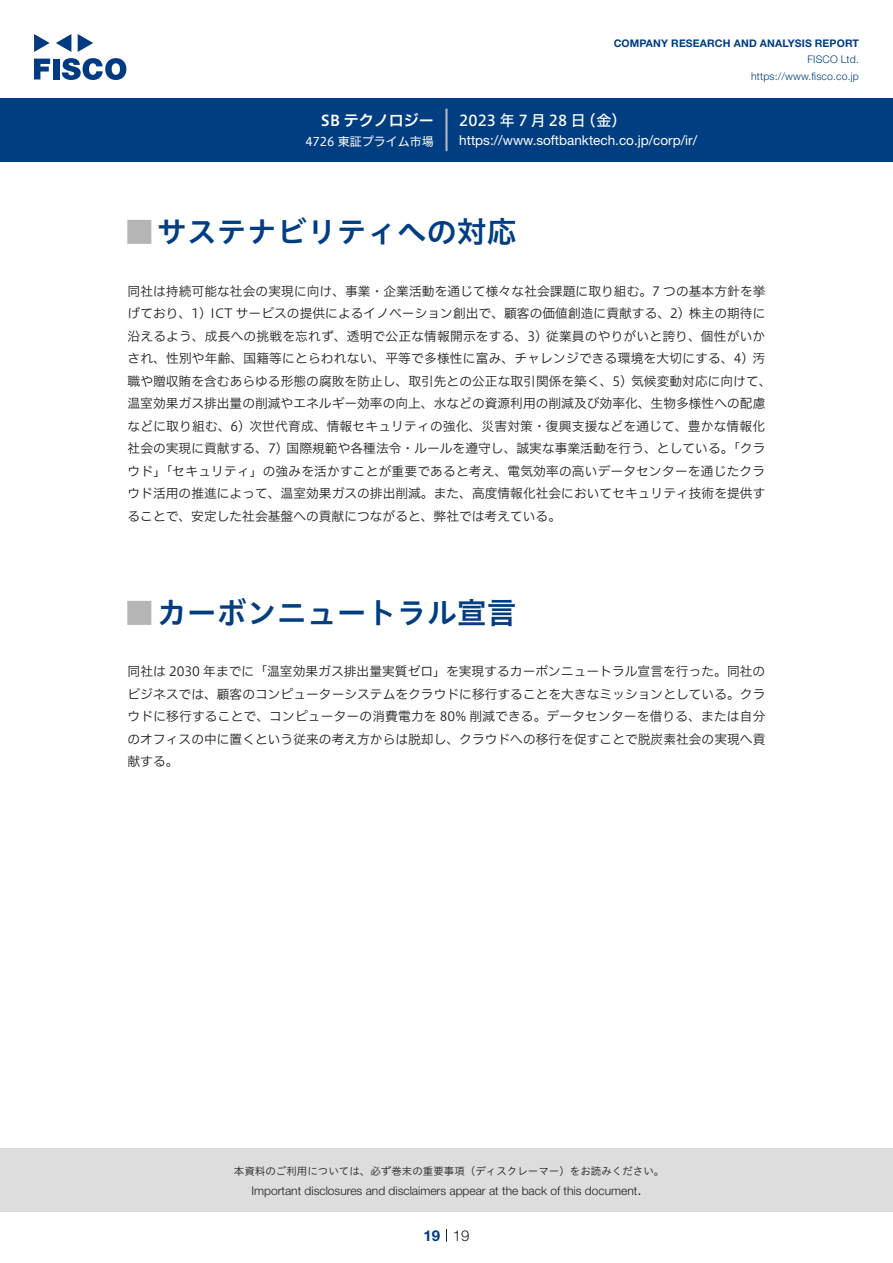
<style>
.page{position:relative;width:893px;height:1263px;background:#fff}
.page>*{position:absolute;margin:0;border:0;box-sizing:border-box;transform-origin:0 0}
.t1{font:30px "Hiragino UD Sans Std N W6";color:#003d81}
.t2{font:24px "Hiragino UD Sans Std N W6";color:#b5b5b6}
.t3{font:15px "Hiragino UD Sans F Std N W5";letter-spacing:.01em;color:#fff}
.t4{font:15px "Hiragino UD Sans F Std N W6";color:#fff}
.t5{font:300 15px "Helvetica Neue LT Std";color:#231f20}
.t6{font:700 15px "Helvetica Neue LT Std";color:#003d81}
.t7{font:13.5px "Helvetica Neue LT Std";color:#fff}
.t8{font:12.75px/22.5px "Hiragino UD Sans F Std N W3";color:#231f20}
.t9{font:300 12px "Helvetica Neue LT Std";color:#231f20}
.t10{font:12px "Hiragino UD Sans F Std N W4";color:#fff}
.t11{font:10.5px "Hiragino UD Sans Std W3";color:#231f20}
.t12{font:700 10.5px "Helvetica Neue LT Std";letter-spacing:.015em;color:#003d81}
.t13{font:300 10.5px/16.5px "Helvetica Neue LT Std";letter-spacing:.015em;color:#003d81;text-align:right}
</style>
<div class="page">
<div style="left:0;top:1148px;width:893px;height:64px;background:#ddd"></div>
<svg style="left:34px;top:59px;width:16px;height:20px"></svg>
<div style="left:53px;top:59px;width:6px;height:20px;background:#003a83"></div>
<svg style="left:62px;top:58px;width:64px;height:22px"></svg>
<svg style="left:34px;top:34px;width:16px;height:18px"></svg>
<svg style="left:78px;top:34px;width:15px;height:18px"></svg>
<svg style="left:56px;top:34px;width:15px;height:18px"></svg>
<div style="left:0;top:98px;width:893px;height:64px;background:#003d81"></div>
<hr style="left:445px;top:109px;width:3px;height:42px;background:#b5b5b6">
<svg style="left:446px;top:1229px;width:1px;height:13px"></svg>
<p class="t4" style="left:321px;top:109px;width:114px">SB テクノロジー</p>
<p class="t10" style="left:305px;top:132px;width:130px">4726 東証プライム市場</p>
<p class="t12" style="left:614px;top:37px;width:247px">COMPANY RESEARCH AND ANALYSIS REPORT</p>
<p class="t13" style="left:751px;top:51px;width:109px">FISCO Ltd. https://www.fisco.co j p.</p>
<p class="t3" style="left:581px;top:109px;width:47px">（金(</p>
<p class="t3" style="left:459px;top:109px;width:128px">2023 年 7月28 日</p>
<p class="t7" style="left:459px;top:132px;width:239px">https://www.softbanktech.co j p. /corp /i r/</p>
<h1 class="t1" style="left:157px;top:209px;width:361px">サステナビリティへの対応</h1>
<h2 class="t2" style="left:128px;top:213px;width:25px">█</h2>
<p class="t8" style="left:128px;top:279px;width:645px">同社は持続可能な社会の実現に向け、事業・企業活動を通じて様々な社会課題に取り組む。7 つの基本方針を挙げており、1) ICT サービスの提供によるイノベーション創出で、顧客の価値創造に貢献する、2) 株主の期待に沿えるよう、成長への挑戦を忘れず、透明で公正な情報開示をする、3) 従業員のやりがいと誇り、個性がいかされ、性別や年齢、国籍等にとらわれない、平等で多様性に富み、チャレンジできる環境を大切にする、4) 汚職や贈収賄を含むあらゆる形態の腐敗を防止し、取引先との公正な取引関係を築く、5) 気候変動対応に向けて、温室効果ガス排出量の削減やエネルギー効率の向上、水などの資源利用の削減及び効率化、生物多様性への配慮などに取り組む、6) 次世代育成、情報セキュリティの強化、災害対策・復興支援などを通じて、豊かな情報化社会の実現に貢献する、7) 国際規範や各種法令・ルールを遵守し、誠実な事業活動を行う、としている。「クラウド」「セキュリティ」の強みを活かすことが重要であると考え、電気効率の高いデータセンターを通じたクラウド活用の推進によって、温室効果ガスの排出削減。また、高度情報化社会においてセキュリティ技術を提供することで、安定した社会基盤への貢献につながると、弊社では考えている。</p>
<h2 class="t2" style="left:128px;top:594px;width:25px">█</h2>
<h1 class="t1" style="left:157px;top:590px;width:361px">カーボンニュートラル宣言</h1>
<p class="t8" style="left:128px;top:660px;width:639px;text-align:justify">同社は 2030 年までに「温室効果ガス排出量実質ゼロ」を実現するカーボンニュートラル宣言を行った。同社のビジネスでは、顧客のコンピューターシステムをクラウドに移行することを大きなミッションとしている。クラウドに移行することで、コンピューターの消費電力を 80% 削減できる。データセンターを借りる、または自分のオフィスの中に置くという従来の考え方からは脱却し、クラウドへの移行を促すことで脱炭素社会の実現へ貢献する。</p>
<p class="t11" style="left:234px;top:1163px;width:432px">本資料のご利用については、必ず巻末の重要事項（ディスクレーマー）をお読みください。</p>
<p class="t5" style="left:637px;top:1180px;width:6px">.</p>
<p class="t9" style="left:251px;top:1183px;width:387px">Important disclosures and disclaimers appear at the back of this document</p>
<p class="t6" style="left:423px;top:1226px;width:18px">19</p>
<p class="t5" style="left:453px;top:1226px;width:18px">19</p>
</div>
